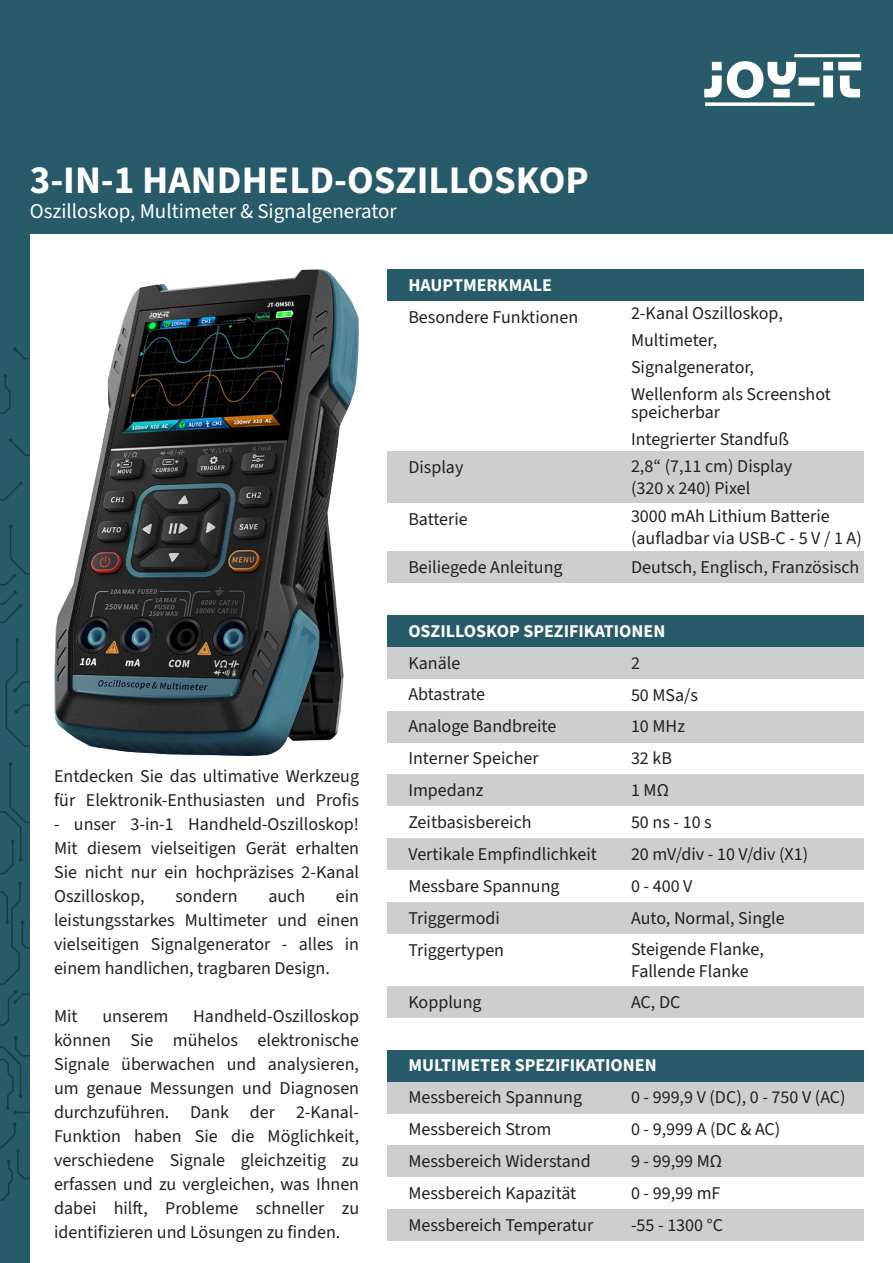
<style>
.page{position:relative;width:893px;height:1263px;background:#fff}
.page>*{position:absolute;margin:0;border:0;box-sizing:border-box;transform-origin:0 0}
.t1{font:700 39px "Source Sans 3";color:#fff}
.t2{font:21px "Source Sans 3";color:#fff}
.t3{font:18px/24px "Source Sans 3";color:#231f20}
.t4{font:700 18px "Source Sans 3";color:#fff}
</style>
<div class="page">
<div style="left:387px;top:710px;width:476px;height:32px;background:#cccecf"></div>
<div style="left:387px;top:774px;width:476px;height:32px;background:#cccecf"></div>
<div style="left:387px;top:838px;width:476px;height:32px;background:#cccecf"></div>
<div style="left:387px;top:902px;width:476px;height:32px;background:#cccecf"></div>
<div style="left:387px;top:986px;width:476px;height:32px;background:#cccecf"></div>
<div style="left:387px;top:647px;width:476px;height:32px;background:#cccecf"></div>
<div style="left:387px;top:1081px;width:476px;height:32px;background:#cccecf"></div>
<div style="left:387px;top:1145px;width:476px;height:32px;background:#cccecf"></div>
<div style="left:387px;top:1209px;width:476px;height:32px;background:#cccecf"></div>
<div style="left:387px;top:451px;width:476px;height:52px;background:#cccecf"></div>
<div style="left:0;top:0;width:893px;height:234px;background:#275b6a"></div>
<img style="left:704px;top:54px;width:158px;height:52px">
<div style="left:0;top:208px;width:30px;height:1055px;background:#275b6a"></div>
<div style="left:387px;top:269px;width:476px;height:32px;background:#275b6a"></div>
<div style="left:387px;top:615px;width:476px;height:32px;background:#275b6a"></div>
<div style="left:387px;top:1050px;width:476px;height:31px;background:#275b6a"></div>
<svg style="left:0;top:1122px;width:30px;height:79px"></svg>
<svg style="left:0;top:1036px;width:30px;height:78px"></svg>
<svg style="left:0;top:882px;width:30px;height:144px"></svg>
<svg style="left:0;top:762px;width:30px;height:112px"></svg>
<svg style="left:5px;top:638px;width:25px;height:109px"></svg>
<svg style="left:0;top:525px;width:30px;height:99px"></svg>
<svg style="left:0;top:482px;width:23px;height:19px"></svg>
<svg style="left:9px;top:438px;width:21px;height:18px"></svg>
<svg style="left:0;top:374px;width:11px;height:40px"></svg>
<svg style="left:13px;top:347px;width:17px;height:12px"></svg>
<img style="left:55px;top:269px;width:304px;height:486px">
<div style="left:387px;top:551px;width:476px;height:32px;background:#cccecf"></div>
<p class="t1" style="left:30px;top:154px;width:560px">3-IN-1 HANDHELD-OSZILLOSKOP</p>
<p class="t2" style="left:30px;top:197px;width:369px">Oszilloskop, Multimeter &amp; Signalgenerator</p>
<p class="t4" style="left:408px;top:273px;width:145px">HAUPTMERKMALE</p>
<p class="t3" style="left:408px;top:306px;width:171px">Besondere Funktionen</p>
<p class="t3" style="left:631px;top:302px;width:153px">2-Kanal Oszilloskop,</p>
<p class="t3" style="left:631px;top:329px;width:88px">Multimeter,</p>
<p class="t3" style="left:631px;top:356px;width:125px">Signalgenerator,</p>
<p class="t3" style="left:631px;top:386px;width:201px;line-height:18px">Wellenform als Screenshot speicherbar</p>
<p class="t3" style="left:631px;top:428px;width:159px">Integrierter Standfuß</p>
<p class="t3" style="left:408px;top:456px;width:57px">Display</p>
<p class="t3" style="left:631px;top:455px;width:163px">2,8“ (7,11 cm) Display</p>
<p class="t3" style="left:631px;top:476px;width:121px">(320 x 240) Pixel</p>
<p class="t3" style="left:408px;top:507px;width:61px">Batterie</p>
<p class="t3" style="left:631px;top:506px;width:232px;line-height:21.6px">3000 mAh Lithium Batterie (aufladbar via USB-C - 5 V / 1 A)</p>
<p class="t3" style="left:408px;top:556px;width:156px">Beiliegede Anleitung</p>
<p class="t3" style="left:631px;top:556px;width:230px">Deutsch, Englisch, Französisch</p>
<p class="t4" style="left:408px;top:619px;width:259px">OSZILLOSKOP SPEZIFIKATIONEN</p>
<p class="t3" style="left:54px;top:765px;width:307px">Entdecken Sie das ultimative Werkzeug für Elektronik-Enthusiasten und Profis</p>
<p class="t3" style="left:54px;top:813px;width:307px;text-align:justify">- unser 3-in-1 Handheld-Oszilloskop!<br>Mit diesem vielseitigen Gerät erhalten Sie nicht nur ein hochpräzises 2-Kanal Oszilloskop,</p>
<p class="t3" style="left:175px;top:885px;width:64px">sondern</p>
<p class="t3" style="left:268px;top:885px;width:38px">auch</p>
<p class="t3" style="left:54px;top:885px;width:307px;text-align:justify;text-indent:282px">ein leistungsstarkes Multimeter und einen vielseitigen Signalgenerator - alles in einem handlichen, tragbaren Design.</p>
<p class="t3" style="left:54px;top:1005px;width:25px">Mit</p>
<p class="t3" style="left:102px;top:1005px;width:68px">unserem</p>
<p class="t3" style="left:54px;top:1005px;width:307px;text-align:justify;text-indent:139px">Handheld-Oszilloskop können Sie mühelos elektronische Signale überwachen und analysieren, um genaue Messungen und Diagnosen durchzuführen. Dank der 2-Kanal-Funktion haben Sie die Möglichkeit, verschiedene Signale gleichzeitig zu erfassen und zu vergleichen, was Ihnen dabei hilft, Probleme schneller zu identifizieren und Lösungen zu finden.</p>
<p class="t3" style="left:408px;top:651px;width:53px">Kanäle</p>
<p class="t3" style="left:631px;top:651px;width:10px">2</p>
<p class="t3" style="left:408px;top:683px;width:78px">Abtastrate</p>
<p class="t3" style="left:631px;top:683px;width:69px">50 MSa/s</p>
<p class="t3" style="left:408px;top:715px;width:150px">Analoge Bandbreite</p>
<p class="t3" style="left:408px;top:747px;width:132px">Interner Speicher</p>
<p class="t3" style="left:408px;top:779px;width:77px">Impedanz</p>
<p class="t3" style="left:408px;top:811px;width:125px">Zeitbasisbereich</p>
<p class="t3" style="left:408px;top:843px;width:190px">Vertikale Empfindlichkeit</p>
<p class="t3" style="left:408px;top:875px;width:153px">Messbare Spannung</p>
<p class="t3" style="left:408px;top:906px;width:93px">Triggermodi</p>
<p class="t3" style="left:631px;top:715px;width:55px">10 MHz</p>
<p class="t3" style="left:631px;top:747px;width:42px">32 kB</p>
<p class="t3" style="left:631px;top:779px;width:39px">1 MΩ</p>
<p class="t3" style="left:631px;top:811px;width:82px">50 ns - 10 s</p>
<p class="t3" style="left:631px;top:843px;width:179px">20 mV/div - 10 V/div (X1)</p>
<p class="t3" style="left:631px;top:875px;width:63px">0 - 400 V</p>
<p class="t3" style="left:631px;top:906px;width:155px">Auto, Normal, Single</p>
<p class="t3" style="left:408px;top:938px;width:97px">Triggertypen</p>
<p class="t3" style="left:631px;top:938px;width:134px">Steigende Flanke,</p>
<p class="t3" style="left:631px;top:959px;width:119px">Fallende Flanke</p>
<p class="t3" style="left:408px;top:990px;width:75px">Kopplung</p>
<p class="t3" style="left:631px;top:990px;width:51px">AC, DC</p>
<p class="t4" style="left:408px;top:1053px;width:250px">MULTIMETER SPEZIFIKATIONEN</p>
<p class="t3" style="left:408px;top:1086px;width:175px">Messbereich Spannung</p>
<p class="t3" style="left:408px;top:1118px;width:145px">Messbereich Strom</p>
<p class="t3" style="left:408px;top:1150px;width:184px">Messbereich Widerstand</p>
<p class="t3" style="left:408px;top:1182px;width:169px">Messbereich Kapazität</p>
<p class="t3" style="left:408px;top:1214px;width:186px">Messbereich Temperatur</p>
<p class="t3" style="left:631px;top:1086px;width:216px">0 - 999,9 V (DC), 0 - 750 V (AC)</p>
<p class="t3" style="left:631px;top:1118px;width:151px">0 - 9,999 A (DC &amp; AC)</p>
<p class="t3" style="left:631px;top:1150px;width:92px">9 - 99,99 MΩ</p>
<p class="t3" style="left:631px;top:1182px;width:91px">0 - 99,99 mF</p>
<p class="t3" style="left:631px;top:1214px;width:93px">-55 - 1300 °C</p>
</div>
